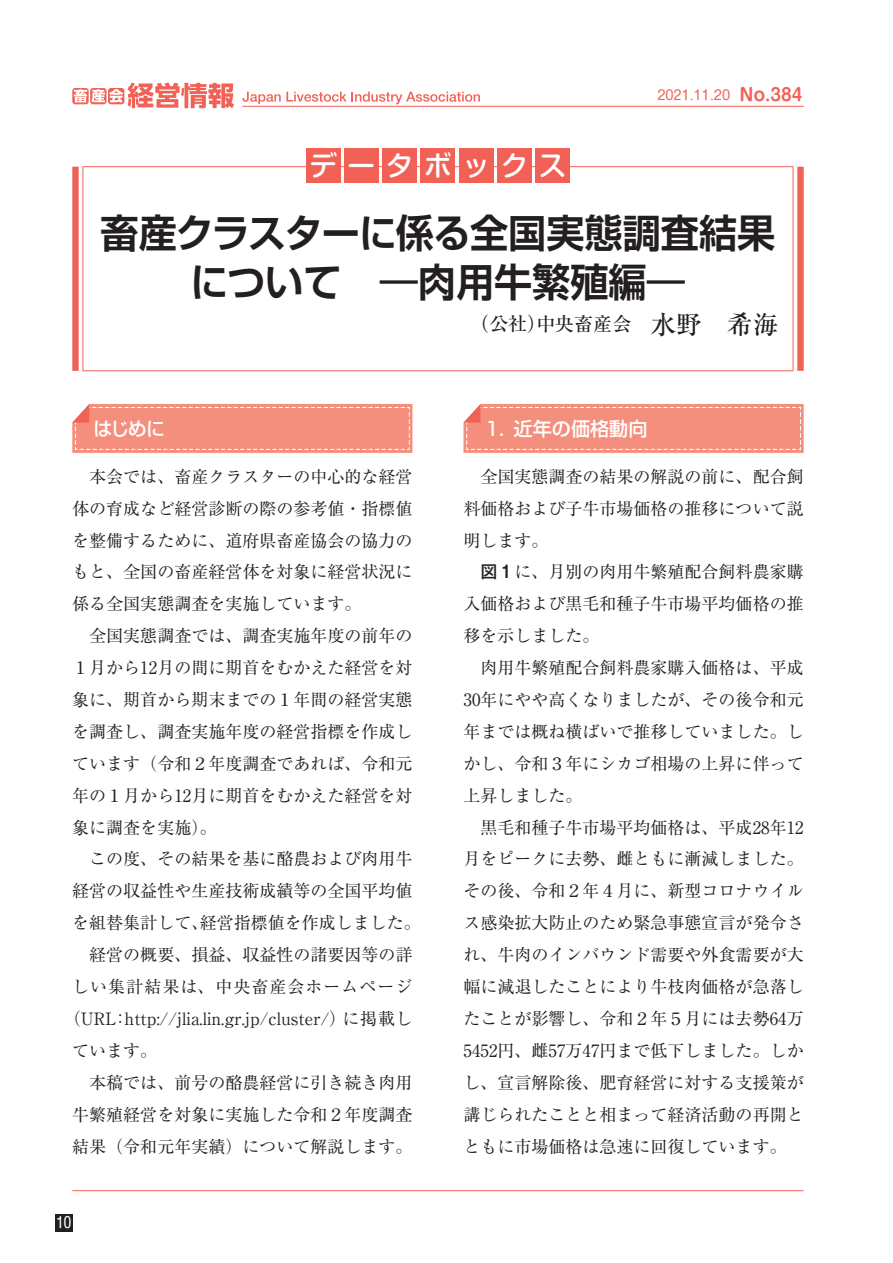
<style>
.page{position:relative;width:893px;height:1263px;background:#fff}
.page>*{position:absolute;margin:0;border:0;box-sizing:border-box;transform-origin:0 0}
.t1{font:700 39.3px/48.9px "Shin Go Pr 6 N De";color:#231f20;text-align:center}
.t2{font:500 27.6px "Shin M Go Pr 6 N";letter-spacing:.385em;color:#fff}
.t3{font:500 19.2px "Ryumin Pr 6 N";color:#231f20}
.t4{font:500 19.2px "Shin Go Pr 6 N";color:#fff}
.t5{font:16.95px/32px "Ryumin Pr 6 N";color:#231f20;text-align:justify}
.t6{font:16.95px "Ryumin Pr 6 N";letter-spacing:.06em;color:#231f20}
.t7{font:14.85px "Shin M Go Pr 6 N";color:#fff}
.t8{font:13.35px "Shin M Go Pr 6 N";color:#f16156}
.s1{font-family:"Shin M Go Pr 6 N De";font-weight:700;font-size:16.95px}
.s2{font-size:25.5px}
.s3{font-family:"Gothic MB101 Pr 6 N";font-weight:500}
</style>
<div class="page">
<hr style="left:82px;top:166px;width:711px;height:1px;background:#f16156">
<hr style="left:82px;top:167px;width:1px;height:203px;background:#f16156">
<hr style="left:793px;top:167px;width:1px;height:203px;background:#f16156">
<hr style="left:82px;top:370px;width:711px;height:1px;background:#f16156">
<div style="left:72px;top:167px;width:7px;height:204px;background:#f16156"></div>
<div style="left:797px;top:167px;width:7px;height:204px;background:#f16156"></div>
<svg style="left:72px;top:404px;width:340px;height:49px;background:#f59382"></svg>
<svg style="left:463px;top:404px;width:341px;height:49px;background:#f59382"></svg>
<div style="left:497px;top:149px;width:34px;height:34px;background:#f16156"></div>
<div style="left:306px;top:149px;width:34px;height:34px;background:#f16156"></div>
<div style="left:536px;top:149px;width:34px;height:34px;background:#f16156"></div>
<div style="left:344px;top:149px;width:34px;height:34px;background:#f16156"></div>
<div style="left:383px;top:149px;width:34px;height:34px;background:#f16156"></div>
<div style="left:421px;top:149px;width:34px;height:34px;background:#f16156"></div>
<div style="left:459px;top:149px;width:34px;height:34px;background:#f16156"></div>
<svg style="left:243px;top:92px;width:237px;height:12px"></svg>
<hr style="left:72px;top:1190px;width:732px;height:1px;background:#f16156">
<hr style="left:242px;top:106px;width:562px;height:1px;background:#f16156">
<svg style="left:72px;top:88px;width:17px;height:16px"></svg>
<svg style="left:74px;top:83px;width:160px;height:25px"></svg>
<div style="left:55px;top:1214px;width:17px;height:17px;background:#231f20"></div>
<h2 class="t2" style="left:309px;top:143px;width:259px">データボックス</h2>
<p class="t8" style="left:657px;top:84px;width:147px">2021.11.20 <span class="s1">No.384</span></p>
<h1 class="t1" style="left:101px;top:207px;width:676px">畜産クラスターに係る全国実態調査結果について　―肉用牛繁殖編―</h1>
<p class="t3" style="left:470px;top:309px;width:310px">（公社）中央畜産会　<span class="s2">水野　希海</span></p>
<p class="t4" style="left:93px;top:413px;width:73px">はじめに</p>
<p class="t5" style="left:72px;top:459px;width:342px">　本会では、畜産クラスターの中心的な経営</p>
<p class="t5" style="left:72px;top:491px;width:342px">体の育成など経営診断の際の参考値・指標値</p>
<p class="t5" style="left:72px;top:523px;width:342px">を整備するために、道府県畜産協会の協力の</p>
<p class="t5" style="left:72px;top:555px;width:342px">もと、全国の畜産経営体を対象に経営状況に</p>
<p class="t5" style="left:72px;top:587px;width:291px">係る全国実態調査を実施しています。</p>
<p class="t5" style="left:72px;top:619px;width:342px">　全国実態調査では、調査実施年度の前年の</p>
<p class="t5" style="left:72px;top:651px;width:342px">１月から12月の間に期首をむかえた経営を対</p>
<p class="t5" style="left:72px;top:683px;width:342px">象に、期首から期末までの１年間の経営実態</p>
<p class="t5" style="left:72px;top:715px;width:342px">を調査し、調査実施年度の経営指標を作成し</p>
<p class="t5" style="left:72px;top:746px;width:342px">ています（令和２年度調査であれば、令和元</p>
<p class="t5" style="left:72px;top:778px;width:342px">年の１月から12月に期首をむかえた経営を対</p>
<p class="t5" style="left:72px;top:810px;width:146px">象に調査を実施）。</p>
<p class="t5" style="left:72px;top:842px;width:342px">　この度、その結果を基に酪農および肉用牛</p>
<p class="t5" style="left:72px;top:874px;width:342px">経営の収益性や生産技術成績等の全国平均値</p>
<p class="t5" style="left:72px;top:906px;width:350px">を組替集計して、経営指標値を作成しました。</p>
<p class="t5" style="left:72px;top:938px;width:342px">　経営の概要、損益、収益性の諸要因等の詳</p>
<p class="t6" style="left:72px;top:973px;width:342px">しい集計結果は、中央畜産会ホームページ</p>
<p class="t5" style="left:64px;top:1002px;width:350px">（URL：http://jlia.lin.gr.jp/cluster/）に掲載し</p>
<p class="t5" style="left:72px;top:1033px;width:87px">ています。</p>
<p class="t5" style="left:89px;top:1065px;width:325px">本稿では、前号の酪農経営に引き続き肉用</p>
<p class="t5" style="left:72px;top:1097px;width:342px">牛繁殖経営を対象に実施した令和２年度調査</p>
<p class="t5" style="left:72px;top:1129px;width:342px">結果（令和元年実績）について解説します。</p>
<p class="t7" style="left:56px;top:1210px;width:16px">10</p>
<p class="t4" style="left:482px;top:413px;width:167px">１．近年の価格動向</p>
<p class="t5" style="left:463px;top:459px;width:342px;text-indent:17px">全国実態調査の結果の解説の前に、配合飼料価格および子牛市場価格の推移について説明します。</p>
<p class="t5" style="left:463px;top:555px;width:342px;text-align:left;text-indent:17px"><span class="s3">図１</span>に、月別の肉用牛繁殖配合飼料農家購入価格および黒毛和種子牛市場平均価格の推移を示しました。<br>　肉用牛繁殖配合飼料農家購入価格は、平成<br>30年にやや高くなりましたが、その後令和元年までは概ね横ばいで推移していました。しかし、令和3年にシカゴ相場の上昇に伴って上昇しました。<br>　黒毛和種子牛市場平均価格は、平成28年12月をピークに去勢、雌ともに漸減しました。その後、令和２年４月に、新型コロナウイルス感染拡大防止のため緊急事態宣言が発令され、牛肉のインバウンド需要や外食需要が大幅に減退したことにより牛枝肉価格が急落したことが影響し、令和２年５月には去勢64万<br>5452円、雌57万47円まで低下しました。しかし、宣言解除後、肥育経営に対する支援策が講じられたことと相まって経済活動の再開とともに市場価格は急速に回復しています。</p>
</div>
